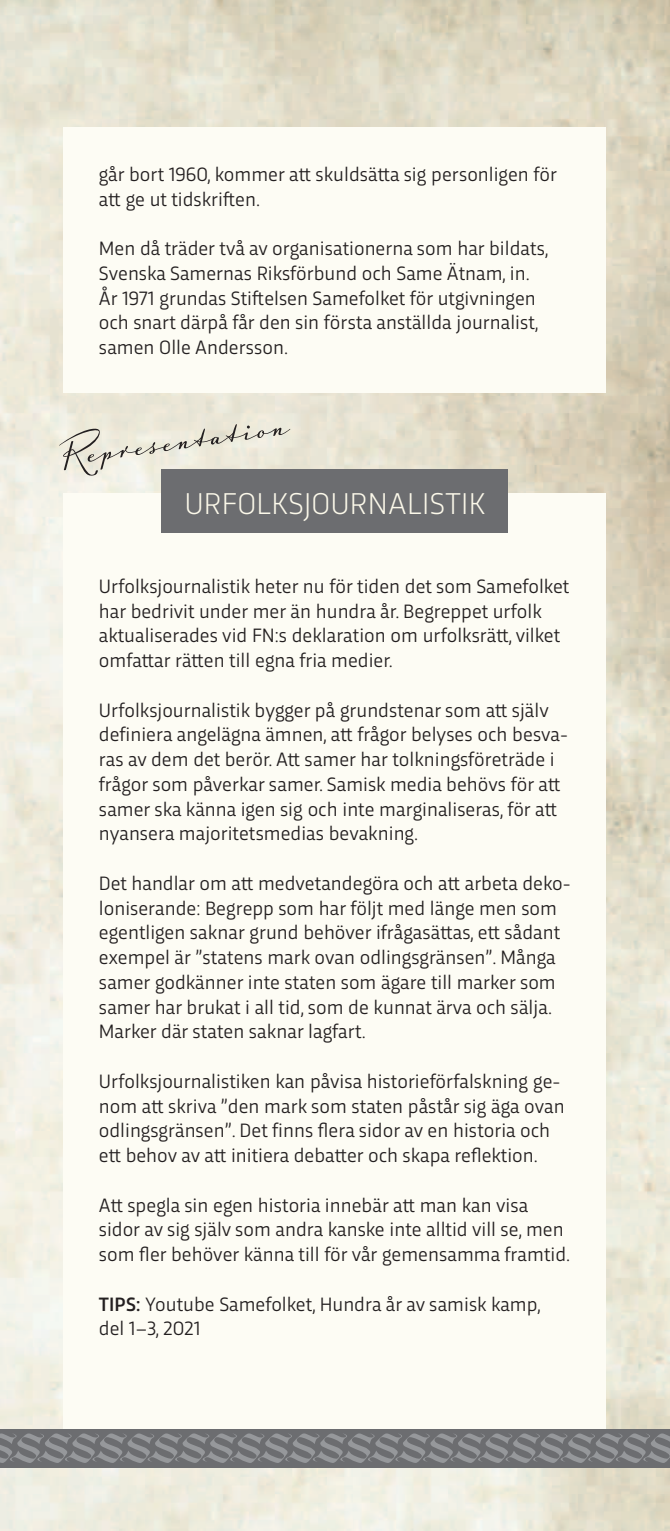
<style>
.page{position:relative;width:670px;height:1531px;background:#fff}
.page>*{position:absolute;margin:0;border:0;box-sizing:border-box;transform-origin:0 0}
.t1{font:45px "Luxus Brut";color:#231f20}
.t2{font:300 31.5px "Trasandina";letter-spacing:.01em;color:#fcf9ea}
.t3{font:20.25px/24.8px "Trasandina";color:#231f20}
.s1{font-weight:500}
</style>
<div class="page">
<div style="left:64px;top:493px;width:542px;height:936px;background:#fdfcf4"></div>
<div style="left:64px;top:128px;width:542px;height:265px;background:#fdfcf4"></div>
<div style="left:162px;top:469px;width:346px;height:64px;background:#6c6d70"></div>
<div style="left:0;top:1429px;width:670px;height:38px;background:#6c6d70"></div>
<svg style="left:0;top:1433px;width:670px;height:30px"></svg>
<p class="t3" style="left:99px;top:164px;width:459px">går bort 1960, kommer att skuldsätta sig personligen för att ge ut tidskriften.</p>
<p class="t3" style="left:99px;top:238px;width:451px">Men då träder två av organisationerna som har bildats, Svenska Samernas Riksförbund och Same Ätnam, in.<br>År 1971 grundas Stiftelsen Samefolket för utgivningen och snart därpå får den sin första anställda journalist, samen Olle Andersson.</p>
<h1 class="t1" style="left:55px;top:424px;width:234px;rotate:-8deg">Representation</h1>
<h2 class="t2" style="left:185px;top:492px;width:302px">URFOLKSJOURNALISTIK</h2>
<p class="t3" style="left:99px;top:576px;width:472px">Urfolksjournalistik heter nu för tiden det som Samefolket har bedrivit under mer än hundra år. Begreppet urfolk aktualiserades vid FN:s deklaration om urfolksrätt, vilket omfattar rätten till egna fria medier.</p>
<p class="t3" style="left:99px;top:699px;width:470px">Urfolksjournalistik bygger på grundstenar som att själv definiera angelägna ämnen, att frågor belyses och besva&shy;ras av dem det berör. Att samer har tolkningsföreträde i frågor som påverkar samer. Samisk media behövs för att samer ska känna igen sig och inte marginaliseras, för att nyansera majoritetsmedias bevakning.</p>
<p class="t3" style="left:99px;top:873px;width:473px">Det handlar om att medvetandegöra och att arbeta deko&shy;loniserande: Begrepp som har följt med länge men som egentligen saknar grund behöver ifrågasättas, ett sådant exempel är ”statens mark ovan odlingsgränsen”. Många samer godkänner inte staten som ägare till marker som samer har brukat i all tid, som de kunnat ärva och sälja.<br>Marker där staten saknar lagfart.</p>
<p class="t3" style="left:99px;top:1070px;width:467px">Urfolksjournalistiken kan påvisa historieförfalskning ge&shy;nom att skriva ”den mark som staten påstår sig äga ovan odlingsgränsen”. Det finns flera sidor av en historia och ett behov av att initiera debatter och skapa reflektion.</p>
<p class="t3" style="left:99px;top:1194px;width:473px">Att spegla sin egen historia innebär att man kan visa sidor av sig själv som andra kanske inte alltid vill se, men som fler behöver känna till för vår gemensamma framtid.</p>
<p class="t3" style="left:99px;top:1293px;width:444px"><span class="s1">TIPS:</span> Youtube Samefolket, Hundra år av samisk kamp, del 1–3, 2021</p>
</div>
